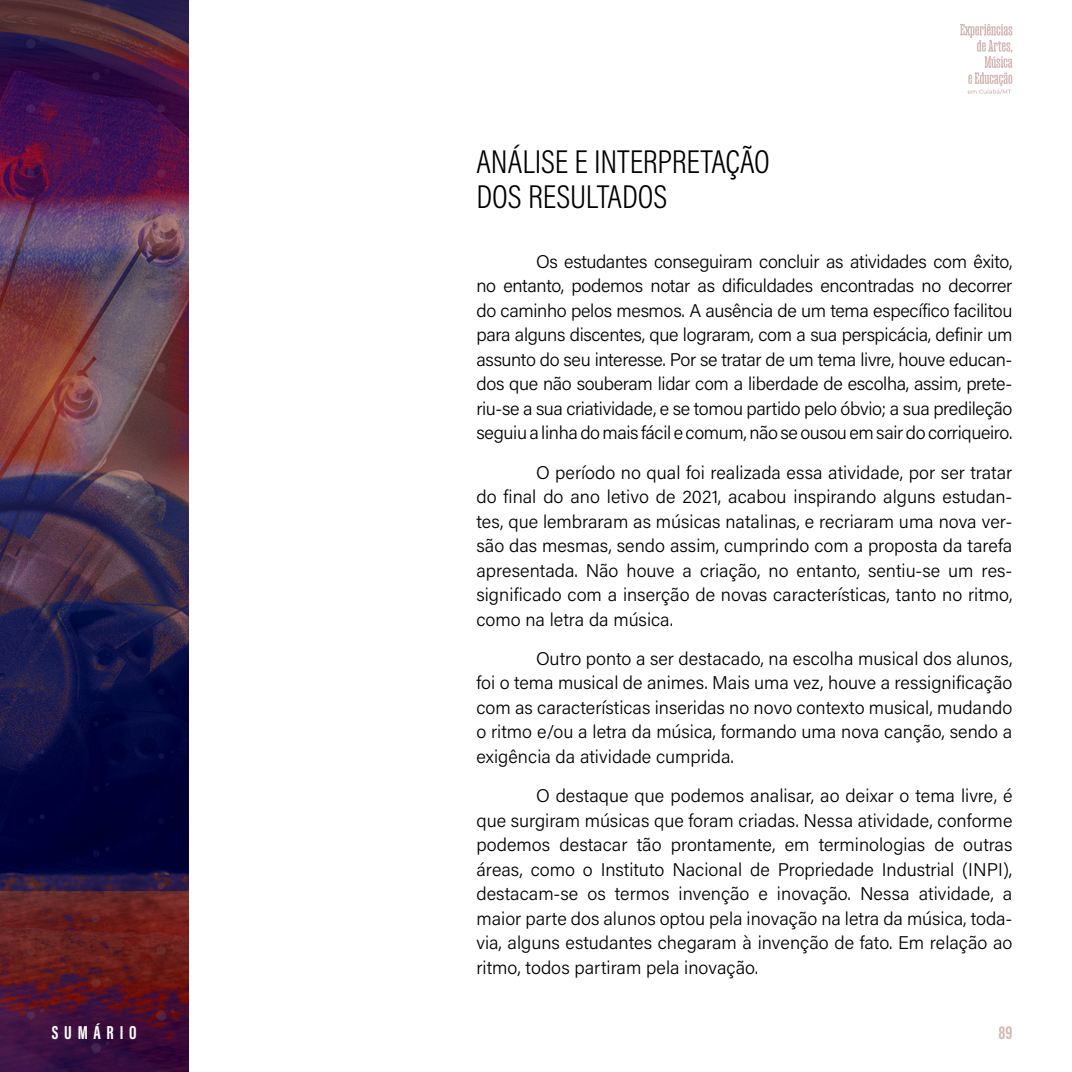
<style>
.page{position:relative;width:1072px;height:1072px;background:#fff}
.page>*{position:absolute;margin:0;border:0;box-sizing:border-box;transform-origin:0 0}
.t1{font:300 33.25px/35px "Acumin Pro Cond";letter-spacing:-.005em;color:#000}
.t2{font:700 19.25px "Acumin Pro Extra Cond";letter-spacing:.3em;color:#fff}
.t3{font:700 19.25px "Acumin Pro Extra Cond";color:#d4b9b6}
.t4{font:300 18.38px/24.5px "Acumin Pro";color:#000;text-align:justify}
</style>
<div class="page">
<img style="left:0;top:0;width:189px;height:1071px">
<svg style="left:960px;top:24px;width:52px;height:70px"></svg>
<h1 class="t1" style="left:476px;top:144px;width:295px">ANÁLISE E INTERPRETAÇÃO<br>DOS RESULTADOS</h1>
<p class="t4" style="left:476px;top:248px;width:537px;text-indent:60px">Os estudantes conseguiram concluir as atividades com êxito, no entanto, podemos notar as dificuldades encontradas no decorrer do caminho pelos mesmos. A ausência de um tema específico facilitou para alguns discentes, que lograram, com a sua perspicácia, definir um assunto do seu interesse. Por se tratar de um tema livre, houve educan&shy;dos que não souberam lidar com a liberdade de escolha, assim, prete&shy;riu-se a sua criatividade, e se tomou partido pelo óbvio; a sua predileção seguiu a linha do mais fácil e comum, não se ousou em sair do corriqueiro.</p>
<p class="t4" style="left:476px;top:459px;width:537px;text-indent:60px">O período no qual foi realizada essa atividade, por ser tratar do final do ano letivo de 2021, acabou inspirando alguns estudan&shy;tes, que lembraram as músicas natalinas, e recriaram uma nova ver&shy;são das mesmas, sendo assim, cumprindo com a proposta da tarefa apresentada. Não houve a criação, no entanto, sentiu-se um res&shy;significado com a inserção de novas características, tanto no ritmo, como na letra da música.</p>
<p class="t4" style="left:476px;top:645px;width:537px;text-indent:60px">Outro ponto a ser destacado, na escolha musical dos alunos, foi o tema musical de animes. Mais uma vez, houve a ressignificação com as características inseridas no novo contexto musical, mudando o ritmo e/ou a letra da música, formando uma nova canção, sendo a exigência da atividade cumprida.</p>
<p class="t4" style="left:476px;top:783px;width:537px;text-indent:60px">O destaque que podemos analisar, ao deixar o tema livre, é que surgiram músicas que foram criadas. Nessa atividade, conforme podemos destacar tão prontamente, em terminologias de outras áreas, como o Instituto Nacional de Propriedade Industrial (INPI), destacam-se os termos invenção e inovação. Nessa atividade, a maior parte dos alunos optou pela inovação na letra da música, toda&shy;via, alguns estudantes chegaram à invenção de fato. Em relação ao ritmo, todos partiram pela inovação.</p>
<p class="t2" style="left:52px;top:1020px;width:86px">SUMÁRIO</p>
<p class="t3" style="left:998px;top:1020px;width:15px">89</p>
</div>
